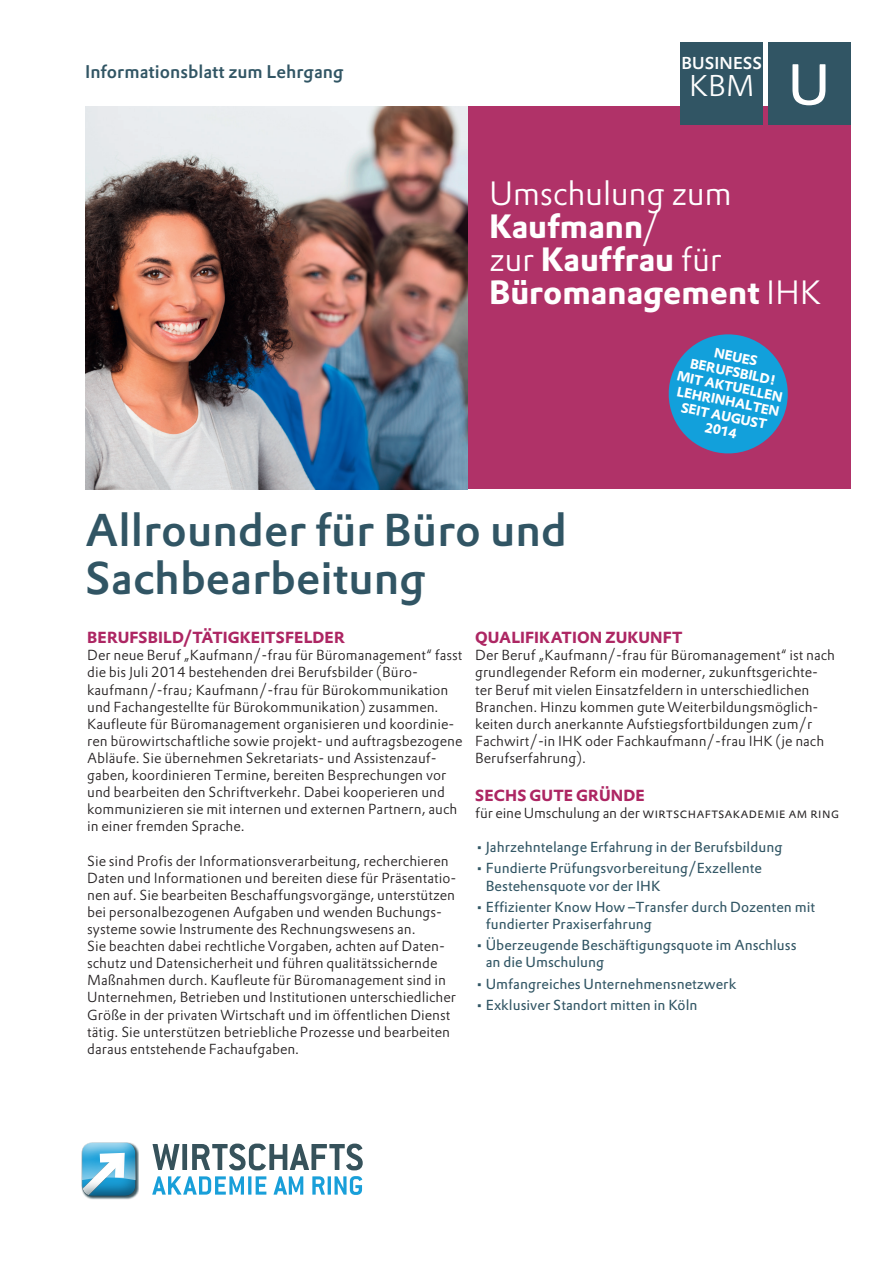
<style>
.page{position:relative;width:893px;height:1263px;background:#fff}
.page>*{position:absolute;margin:0;border:0;box-sizing:border-box;transform-origin:0 0}
.t1{font:45px/48px "DTL Prokyon T Medium";color:#315564}
.t2{font:33px/33px "DTL Prokyon T Bold";color:#fff}
.t3{font:33px "DTL Prokyon T Light";letter-spacing:-.015em;color:#fff}
.t4{font:29.4px "DTL Prokyon T Light";color:#fff}
.t5{font:18px "DTL Prokyon T Medium";color:#315564}
.t6{font:16.8px "DTL Prokyon T Medium";letter-spacing:.005em;color:#fff}
.t7{font:700 15.75px "DTL Prokyon T Caps";letter-spacing:.01em;color:#ad2663}
.t8{font:14.25px/17.1px "DTL Prokyon T Light";color:#231f20}
.t9{font:14.25px/17.1px "DTL Prokyon T";color:#315564}
.t10{font:300 14.25px "DTL Prokyon T Caps";letter-spacing:-.01em;color:#231f20}
.t11{font:13.5px/15px "DTL Prokyon T Bold";color:#fff;text-align:center}
.s1{font-family:"DTL Prokyon T Medium";font-size:58.65px}
.s2{font-family:"DTL Prokyon T Light"}
.s3{font-family:"DTL Prokyon T Light";font-weight:400}
</style>
<div class="page">
<img style="left:85px;top:106px;width:383px;height:383px">
<div style="left:468px;top:106px;width:382px;height:383px;background:#b03268"></div>
<div style="left:680px;top:43px;width:83px;height:82px;background:#315564"></div>
<div style="left:767px;top:43px;width:83px;height:82px;background:#315564"></div>
<svg style="left:668px;top:334px;width:120px;height:120px"></svg>
<div style="left:81px;top:1140px;width:58px;height:58px;background:#36525b;opacity:.75"></div>
<svg style="left:81px;top:1142px;width:55px;height:54px"></svg>
<svg style="left:152px;top:1176px;width:210px;height:19px"></svg>
<svg style="left:153px;top:1143px;width:210px;height:27px"></svg>
<p class="t5" style="left:85px;top:60px;width:260px">Informationsblatt zum Lehrgang</p>
<p class="t6" style="left:681px;top:51px;width:82px">BUSINESS</p>
<h3 class="t4" style="left:689px;top:67px;width:143px">KBM <span class="s1">U</span></h3>
<h2 class="t3" style="left:489px;top:172px;width:244px">Umschulung zum</h2>
<h2 class="t2" style="left:489px;top:209px;width:334px">Kaufmann<span class="s2">/<br>zur</span> Kauffrau <span class="s2">für<br></span>Büromanagement <span class="s2">IHK</span></h2>
<p class="t11" style="left:684px;top:339px;width:109px;rotate:11deg">NEUES<br>BERUFSBILD!<br>MIT AKTUELLEN<br>LEHRINHALTEN<br>SEIT AUGUST<br>2014</p>
<h1 class="t1" style="left:85px;top:506px;width:483px">Allrounder für Büro und<br>Sachbearbeitung</h1>
<p class="t7" style="left:87px;top:627px;width:259px">BERUFSBILD/TÄTIGKEITSFELDER</p>
<p class="t8" style="left:87px;top:646px;width:377px">Der neue Beruf „Kaufmann/-frau für Büromanagement“ fasst die bis Juli 2014 bestehenden drei Berufsbilder (Büro&shy;kaufmann/-frau; Kaufmann/-frau für Bürokommunikation und Fachangestellte für Bürokommunikation) zusammen.<br>Kaufleute für Büromanagement organisieren und koordinie&shy;ren bürowirtschaftliche sowie projekt- und auftragsbezogene Abläufe. Sie übernehmen Sekretariats- und Assistenzauf&shy;gaben, koordinieren Termine, bereiten Besprechungen vor und bearbeiten den Schriftverkehr. Dabei kooperieren und kommunizieren sie mit internen und externen Partnern, auch in einer fremden Sprache.</p>
<p class="t8" style="left:87px;top:852px;width:371px">Sie sind Profis der Informationsverarbeitung, recherchieren Daten und Informationen und bereiten diese für Präsentatio&shy;nen auf. Sie bearbeiten Beschaffungsvorgänge, unterstützen bei personalbezogenen Aufgaben und wenden Buchungs&shy;systeme sowie Instrumente des Rechnungswesens an.<br>Sie beachten dabei rechtliche Vorgaben, achten auf Daten&shy;schutz und Datensicherheit und führen qualitätssichernde Maßnahmen durch. Kaufleute für Büromanagement sind in Unternehmen, Betrieben und Institutionen unterschiedlicher Größe in der privaten Wirtschaft und im öffentlichen Dienst tätig. Sie unterstützen betriebliche Prozesse und bearbeiten daraus entstehende Fachaufgaben.</p>
<p class="t7" style="left:475px;top:627px;width:208px">QUALIFIKATION ZUKUNFT</p>
<p class="t8" style="left:475px;top:646px;width:361px">Der Beruf „Kaufmann/-frau für Büromanagement“ ist nach grundlegender Reform ein moderner, zukunftsgerichte&shy;ter Beruf mit vielen Einsatzfeldern in unterschiedlichen Branchen. Hinzu kommen gute Weiterbildungsmöglich&shy;keiten durch anerkannte Aufstiegsfortbildungen zum/r Fachwirt/-in IHK oder Fachkaufmann/-frau IHK (je nach Berufserfahrung).</p>
<p class="t7" style="left:475px;top:785px;width:171px">SECHS GUTE GRÜNDE</p>
<p class="t10" style="left:475px;top:804px;width:366px"><span class="s3">für eine Umschulung an der</span> wirtschaftsakademie am ring</p>
<p class="t9" style="left:475px;top:838px;width:309px">• Jahrzehntelange Erfahrung in der Berufsbildung</p>
<p class="t9" style="left:486px;top:860px;width:278px;text-indent:-11px">• Fundierte Prüfungsvorbereitung/Exzellente<br>Bestehensquote vor der IHK</p>
<p class="t9" style="left:486px;top:898px;width:331px;text-indent:-11px">• Effizienter Know How –Transfer durch Dozenten mit fundierter Praxiserfahrung</p>
<p class="t9" style="left:486px;top:936px;width:312px;text-indent:-11px">• Überzeugende Beschäftigungsquote im Anschluss an die Umschulung</p>
<p class="t9" style="left:475px;top:975px;width:263px">• Umfangreiches Unternehmensnetzwerk</p>
<p class="t9" style="left:475px;top:996px;width:224px">• Exklusiver Standort mitten in Köln</p>
</div>
